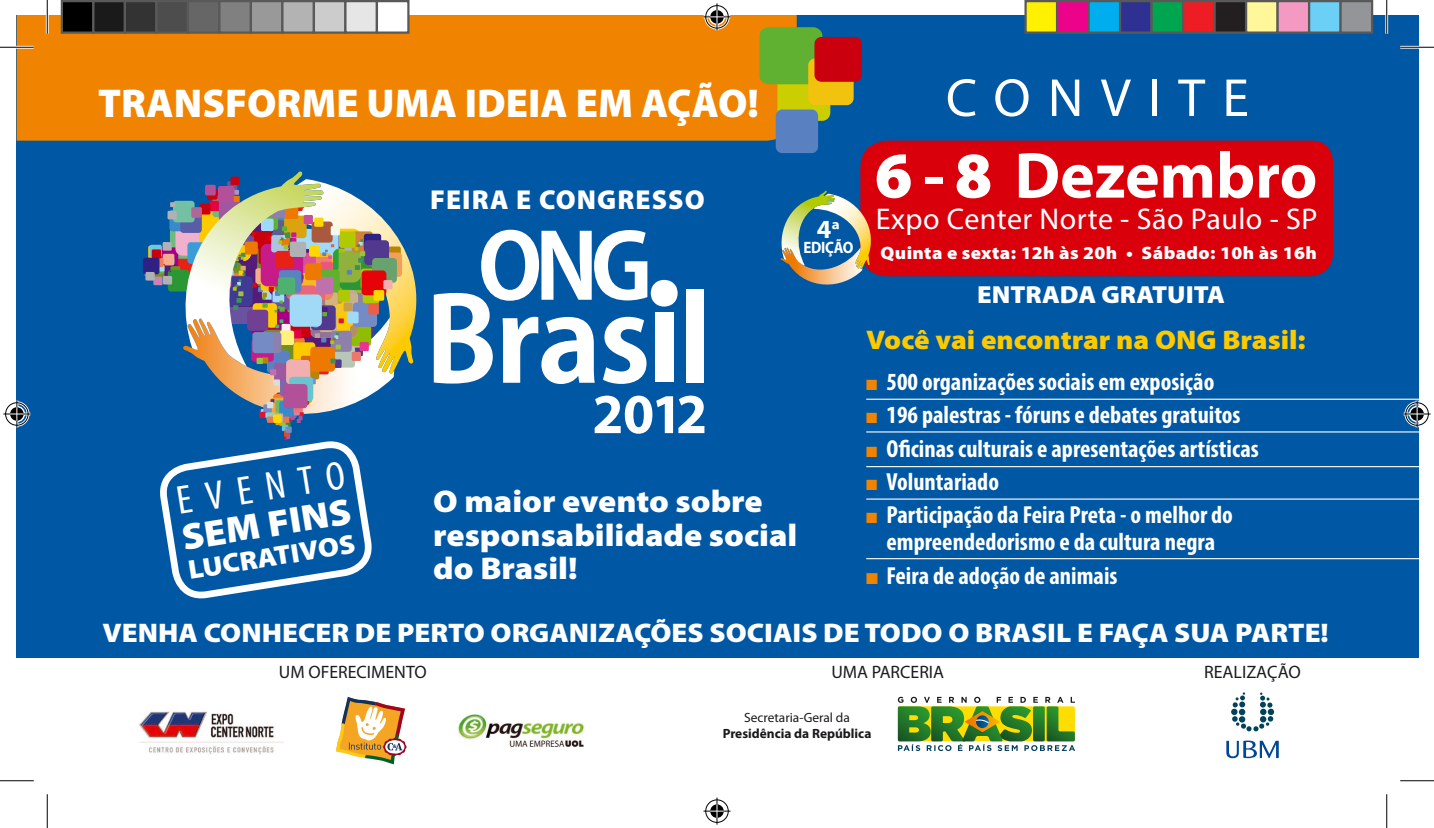
<style>
.page{position:relative;width:1434px;height:828px;background:#fff}
.page>*{position:absolute;margin:0;border:0;box-sizing:border-box;transform-origin:0 0}
.t1{font:700 65.48px "Myriad Pro";color:#fff}
.t2{font:54px "Myriad Pro";letter-spacing:.32em;color:#fff}
.t3{font:condensed 40.5px "Myriad Pro";color:#fff;scale:1.07 1}
.t4{font:900 40.27px "Myriad Pro";color:#fff}
.t5{font:900 37.12px "Myriad Pro";color:#fff;scale:1.07 1}
.t6{font:900 31.5px/33.8px "Myriad Pro";color:#fff;scale:1.07 1}
.t7{font:29.93px "Myriad Pro";letter-spacing:.015em;color:#fff}
.t8{font:900 27.45px "Myriad Pro";letter-spacing:.04em;color:#fff}
.t9{font:900 27px "Myriad Pro";color:#fff;scale:1.07 1}
.t10{font:900 27px "Myriad Pro";color:#fdca00;scale:1.07 1}
.t11{font:700 26.32px "Myriad Pro";color:#fff}
.t12{font:700 condensed 24.75px/27px "Myriad Pro";color:#fff;text-align:center}
.t13{font:900 24.75px "Myriad Pro";color:#fff;scale:1.07 1}
.t14{font:900 18px "Myriad Pro";letter-spacing:.02em;color:#fff;scale:1.06 1}
.t15{font:18px "Myriad Pro";color:#1b1c20}
.t16{font:700 16.43px "Myriad Pro";letter-spacing:-.02em;color:#fff;scale:.9 1}
.t17{font:700 13.5px/16px "Myriad Pro";color:#1b181c;text-align:center}
.s1{font-size:22.05px}
.s2{font-weight:900}
.s3{color:#f08400}
.s4{font-weight:400}
</style>
<div class="page">
<div style="left:17px;top:15px;width:1402px;height:643px;background:#0057a3"></div>
<div style="left:860px;top:141px;width:473px;height:135px;background:#d9000b"></div>
<svg style="left:780px;top:191px;width:97px;height:94px"></svg>
<svg style="left:1226px;top:741px;width:53px;height:17px"></svg>
<svg style="left:1231px;top:692px;width:43px;height:39px"></svg>
<div style="left:17px;top:15px;width:780px;height:126px;background:#f08400"></div>
<div style="left:144px;top:268px;width:9px;height:8px;background:#2b68af"></div>
<div style="left:143px;top:258px;width:16px;height:16px;background:#2f2184;border-radius:2px"></div>
<div style="left:145px;top:272px;width:10px;height:9px;background:#b0b1b4"></div>
<hr style="left:866px;top:399px;width:553px;height:1px;background:#fff">
<hr style="left:866px;top:431px;width:553px;height:2px;background:#fff">
<hr style="left:866px;top:466px;width:553px;height:1px;background:#fff">
<hr style="left:866px;top:498px;width:553px;height:2px;background:#fff">
<hr style="left:866px;top:558px;width:553px;height:1px;background:#fff">
<div style="left:777px;top:66px;width:53px;height:55px;background:#cbce00;border-radius:8px"></div>
<div style="left:759px;top:27px;width:63px;height:57px;background:#60b031;border-radius:9px"></div>
<div style="left:808px;top:58px;width:46px;height:47px;background:#f2c30e;border-radius:7px"></div>
<div style="left:776px;top:110px;width:42px;height:43px;background:#5981c1;border-radius:6px"></div>
<div style="left:814px;top:37px;width:48px;height:45px;background:#ca000e;border-radius:7px"></div>
<svg style="left:147px;top:171px;width:557px;height:428px"></svg>
<img style="left:139px;top:711px;width:144px;height:44px">
<svg style="left:898px;top:697px;width:177px;height:54px"></svg>
<svg style="left:336px;top:697px;width:71px;height:67px"></svg>
<img style="left:458px;top:715px;width:126px;height:31px">
<hr style="left:0;top:46px;width:34px;height:3px;background:#fff">
<hr style="left:1400px;top:46px;width:34px;height:3px;background:#fff">
<hr style="left:46px;top:0;width:3px;height:34px;background:#fff">
<hr style="left:1385px;top:0;width:3px;height:34px;background:#fff">
<hr style="left:0;top:47px;width:34px;height:1px;background:#000">
<hr style="left:1400px;top:47px;width:34px;height:1px;background:#000">
<hr style="left:0;top:780px;width:34px;height:1px;background:#000">
<hr style="left:1400px;top:780px;width:34px;height:1px;background:#000">
<hr style="left:47px;top:0;width:1px;height:34px;background:#000">
<hr style="left:47px;top:794px;width:1px;height:34px;background:#000">
<hr style="left:1386px;top:0;width:1px;height:34px;background:#000">
<hr style="left:1386px;top:794px;width:1px;height:34px;background:#000">
<svg style="left:703px;top:3px;width:27px;height:27px"></svg>
<svg style="left:703px;top:798px;width:27px;height:27px"></svg>
<svg style="left:3px;top:400px;width:27px;height:27px"></svg>
<svg style="left:1403px;top:400px;width:27px;height:27px"></svg>
<div style="left:62px;top:1px;width:31px;height:32px;background:#000"></div>
<div style="left:61px;top:0;width:33px;height:34px;border:2px solid #595959"></div>
<div style="left:93px;top:1px;width:32px;height:32px;background:#1a1a1a"></div>
<div style="left:92px;top:0;width:34px;height:34px;border:2px solid #595959"></div>
<div style="left:125px;top:1px;width:31px;height:32px;background:#333"></div>
<div style="left:124px;top:0;width:34px;height:34px;border:2px solid #595959"></div>
<div style="left:156px;top:1px;width:32px;height:32px;background:#4d4d4d"></div>
<div style="left:155px;top:0;width:34px;height:34px;border:2px solid #595959"></div>
<div style="left:188px;top:1px;width:31px;height:32px;background:#666"></div>
<div style="left:187px;top:0;width:33px;height:34px;border:2px solid #595959"></div>
<div style="left:219px;top:1px;width:32px;height:32px;background:#808080"></div>
<div style="left:218px;top:0;width:34px;height:34px;border:2px solid #595959"></div>
<div style="left:251px;top:1px;width:31px;height:32px;background:#999"></div>
<div style="left:250px;top:0;width:34px;height:34px;border:2px solid #595959"></div>
<div style="left:282px;top:1px;width:32px;height:32px;background:#b3b3b3"></div>
<div style="left:281px;top:0;width:34px;height:34px;border:2px solid #595959"></div>
<div style="left:314px;top:1px;width:31px;height:32px;background:#ccc"></div>
<div style="left:313px;top:0;width:33px;height:34px;border:2px solid #595959"></div>
<div style="left:345px;top:1px;width:32px;height:32px;background:#e6e6e6"></div>
<div style="left:344px;top:0;width:34px;height:34px;border:2px solid #595959"></div>
<div style="left:377px;top:1px;width:31px;height:32px;background:#fff"></div>
<div style="left:376px;top:0;width:34px;height:34px;border:2px solid #595959"></div>
<div style="left:1025px;top:1px;width:32px;height:32px;background:#fff101"></div>
<div style="left:1024px;top:0;width:34px;height:34px;border:2px solid #595959"></div>
<div style="left:1057px;top:1px;width:31px;height:32px;background:#ed028c"></div>
<div style="left:1056px;top:0;width:34px;height:34px;border:2px solid #595959"></div>
<div style="left:1088px;top:1px;width:32px;height:32px;background:#00aeef"></div>
<div style="left:1087px;top:0;width:34px;height:34px;border:2px solid #595959"></div>
<div style="left:1120px;top:1px;width:31px;height:32px;background:#2e3092"></div>
<div style="left:1119px;top:0;width:34px;height:34px;border:2px solid #595959"></div>
<div style="left:1151px;top:1px;width:32px;height:32px;background:#00a54f"></div>
<div style="left:1150px;top:0;width:34px;height:34px;border:2px solid #595959"></div>
<div style="left:1183px;top:1px;width:31px;height:32px;background:#ee1d23"></div>
<div style="left:1182px;top:0;width:34px;height:34px;border:2px solid #595959"></div>
<div style="left:1214px;top:1px;width:32px;height:32px;background:#231f20"></div>
<div style="left:1213px;top:0;width:34px;height:34px;border:2px solid #595959"></div>
<div style="left:1246px;top:1px;width:31px;height:32px;background:#fff79a"></div>
<div style="left:1245px;top:0;width:34px;height:34px;border:2px solid #595959"></div>
<div style="left:1277px;top:1px;width:32px;height:32px;background:#f499c2"></div>
<div style="left:1276px;top:0;width:34px;height:34px;border:2px solid #595959"></div>
<div style="left:1309px;top:1px;width:31px;height:32px;background:#6bcff6"></div>
<div style="left:1308px;top:0;width:34px;height:34px;border:2px solid #595959"></div>
<div style="left:1340px;top:1px;width:32px;height:32px;background:#939598"></div>
<div style="left:1339px;top:0;width:34px;height:34px;border:2px solid #595959"></div>
<p class="t4" style="left:98px;top:77px;width:662px">TRANSFORME UMA IDEIA EM AÇÃO!</p>
<p class="t8" style="left:430px;top:181px;width:276px">FEIRA E CONGRESSO</p>
<p class="t11" style="left:817px;top:212px;width:24px">4<span class="s1">ª</span></p>
<p class="t16" style="left:803px;top:236px;width:57px">EDIÇÃO</p>
<p class="t3" style="left:173px;top:477px;width:160px;rotate:-9deg">EVENTO</p>
<p class="t5" style="left:178px;top:513px;width:161px;rotate:-9deg">SEM FINS</p>
<p class="t9" style="left:185px;top:552px;width:159px;rotate:-9deg">LUCRATIVOS</p>
<p class="t6" style="left:433px;top:483px;width:342px">O maior evento sobre responsabilidade social do Brasil!</p>
<p class="t2" style="left:946px;top:65px;width:305px">CONVITE</p>
<p class="t1" style="left:875px;top:133px;width:444px"><span class="s2">6</span> - <span class="s2">8</span> Dezembro</p>
<p class="t7" style="left:876px;top:201px;width:443px">Expo Center Norte - São Paulo - SP</p>
<p class="t14" style="left:880px;top:241px;width:413px">Quinta e sexta: 12h às 20h • Sábado: 10h às 16h</p>
<p class="t13" style="left:977px;top:278px;width:233px">ENTRADA GRATUITA</p>
<p class="t10" style="left:866px;top:322px;width:412px">Você vai encontrar na ONG Brasil:</p>
<p class="t12" style="left:866px;top:367px;width:350px"><span class="s3">■</span> 500 organizações sociais em exposição</p>
<p class="t12" style="left:866px;top:401px;width:376px"><span class="s3">■</span> 196 palestras - fóruns e debates gratuitos</p>
<p class="t12" style="left:866px;top:434px;width:394px"><span class="s3">■</span> Oficinas culturais e apresentações artísticas</p>
<p class="t12" style="left:866px;top:468px;width:134px"><span class="s3">■</span> Voluntariado</p>
<p class="t12" style="left:866px;top:501px;width:368px"><span class="s3">■</span> Participação da Feira Preta - o melhor do empreendedorismo e da cultura negra</p>
<p class="t12" style="left:866px;top:561px;width:253px"><span class="s3">■</span> Feira de adoção de animais</p>
<p class="t9" style="left:103px;top:615px;width:1148px">VENHA CONHECER DE PERTO ORGANIZAÇÕES SOCIAIS DE TODO O BRASIL E FAÇA SUA PARTE!</p>
<p class="t15" style="left:279px;top:661px;width:149px">UM OFERECIMENTO</p>
<p class="t15" style="left:831px;top:661px;width:114px">UMA PARCERIA</p>
<p class="t17" style="left:723px;top:709px;width:150px"><span class="s4">Secretaria-Geral da<br></span>Presidência da República</p>
<p class="t15" style="left:1204px;top:661px;width:98px">REALIZAÇÃO</p>
</div>
